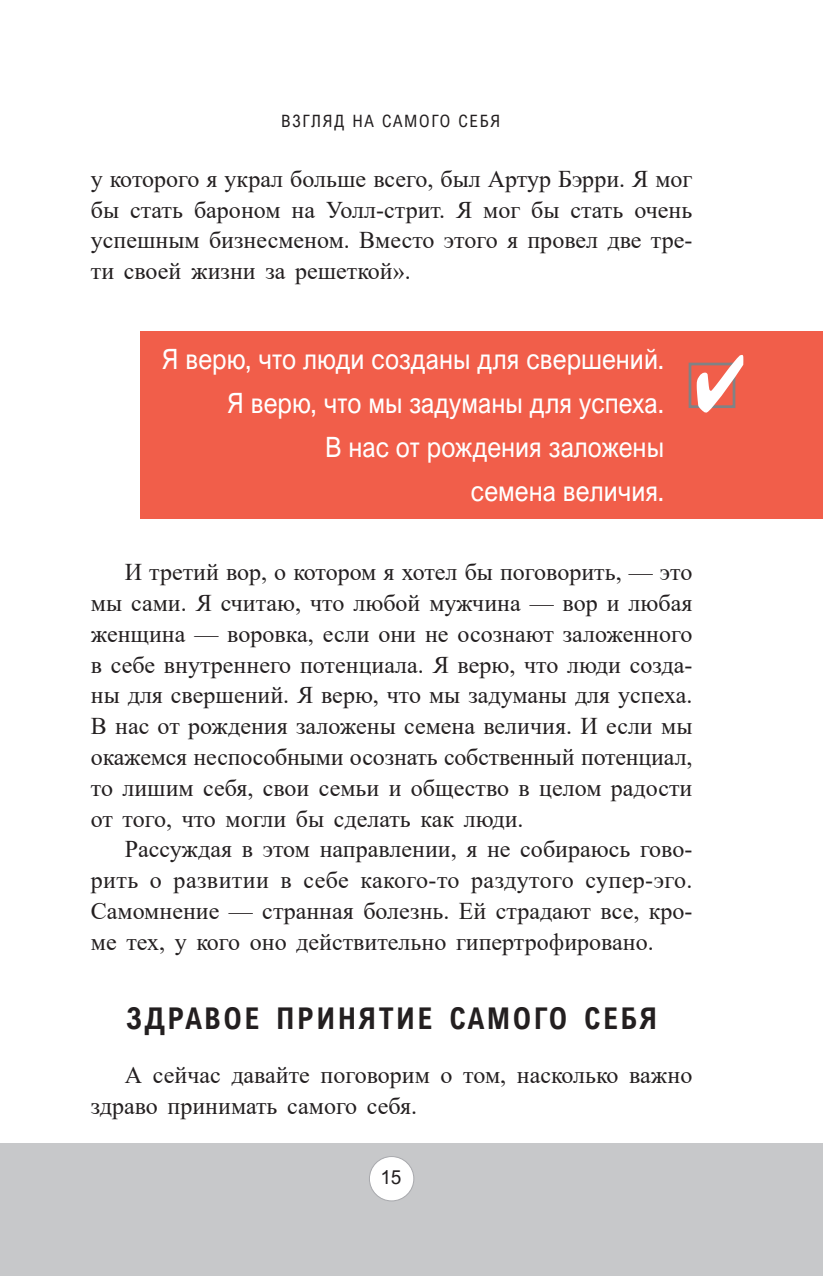
<style>
.page{position:relative;width:823px;height:1276px;background:#fff}
.page>*{position:absolute;margin:0;border:0;box-sizing:border-box;transform-origin:0 0}
.t1{font:700 30px "Arial Nova Cond";letter-spacing:.08em;color:#231f20}
.t2{font:28px/44px "Arial Nova";color:#fff;text-align:right;scale:.9 1}
.t3{font:24px/30.8px "Times New Roman";color:#231f20;text-align:justify}
.t4{font:19px "Arial Nova";color:#231f20}
.t5{font:17px "Arial Nova Cond";letter-spacing:.1em;color:#231f20}
</style>
<div class="page">
<div style="left:0;top:1143px;width:822px;height:133px;background:#c7c8ca"></div>
<div style="left:369px;top:1156px;width:44px;height:45px;background:#fff;border-radius:50%"></div>
<div style="left:369px;top:1156px;width:45px;height:45px;border:1px solid #a8a9ad;border-radius:50%"></div>
<div style="left:140px;top:332px;width:682px;height:187px;background:#f15e4a"></div>
<div style="left:688px;top:363px;width:47px;height:45px;border:3px solid #808285"></div>
<svg style="left:696px;top:362px;width:40px;height:46px"></svg>
<p class="t5" style="left:281px;top:110px;width:220px">Взгляд на самого себя</p>
<p class="t3" style="left:91px;top:163px;width:602px">у которого я украл больше всего, был Артур Бэрри. Я мог бы стать бароном на Уолл-стрит. Я мог бы стать очень успешным бизнесменом. Вместо этого я провел две тре&shy;ти своей жизни за решеткой».</p>
<p class="t2" style="left:162px;top:337px;width:558px">Я верю, что люди созданы для свершений.<br>Я верю, что мы задуманы для успеха.<br>В нас от рождения заложены<br>семена величия.</p>
<p class="t3" style="left:125px;top:556px;width:568px">И третий вор, о котором я хотел бы поговорить, — это</p>
<p class="t3" style="left:91px;top:587px;width:602px">мы сами. Я считаю, что любой мужчина — вор и любая</p>
<p class="t3" style="left:91px;top:617px;width:602px">женщина — воровка, если они не осознают заложенного</p>
<p class="t3" style="left:91px;top:648px;width:602px">в себе внутреннего потенциала. Я верю, что люди созда-</p>
<p class="t3" style="left:91px;top:679px;width:602px">ны для свершений. Я верю, что мы задуманы для успеха.</p>
<p class="t3" style="left:91px;top:710px;width:602px">В нас от рождения заложены семена величия. И если мы</p>
<p class="t3" style="left:91px;top:740px;width:602px">окажемся неспособными осознать собственный потен циал,</p>
<p class="t3" style="left:91px;top:771px;width:602px">то лишим себя, свои семьи и общество в целом радости</p>
<p class="t3" style="left:91px;top:802px;width:434px">от того, что могли бы сделать как люди.</p>
<p class="t3" style="left:125px;top:833px;width:568px">Рассуждая в этом направлении, я не собираюсь гово-</p>
<p class="t3" style="left:91px;top:864px;width:603px">рить о развитии в себе какого-то раздутого супер-эго.</p>
<p class="t3" style="left:91px;top:894px;width:602px">Самомнение — странная болезнь. Ей страдают все, кро-</p>
<p class="t3" style="left:91px;top:925px;width:564px">ме тех, у кого оно действительно гипертрофировано.</p>
<p class="t1" style="left:126px;top:999px;width:532px">ЗДРАВОЕ ПРИНЯТИЕ САМОГО СЕБЯ</p>
<p class="t3" style="left:91px;top:1059px;width:602px;text-indent:34px">А сейчас давайте поговорим о том, насколько важно здраво принимать самого себя.</p>
<p class="t4" style="left:380px;top:1166px;width:23px">15</p>
</div>
